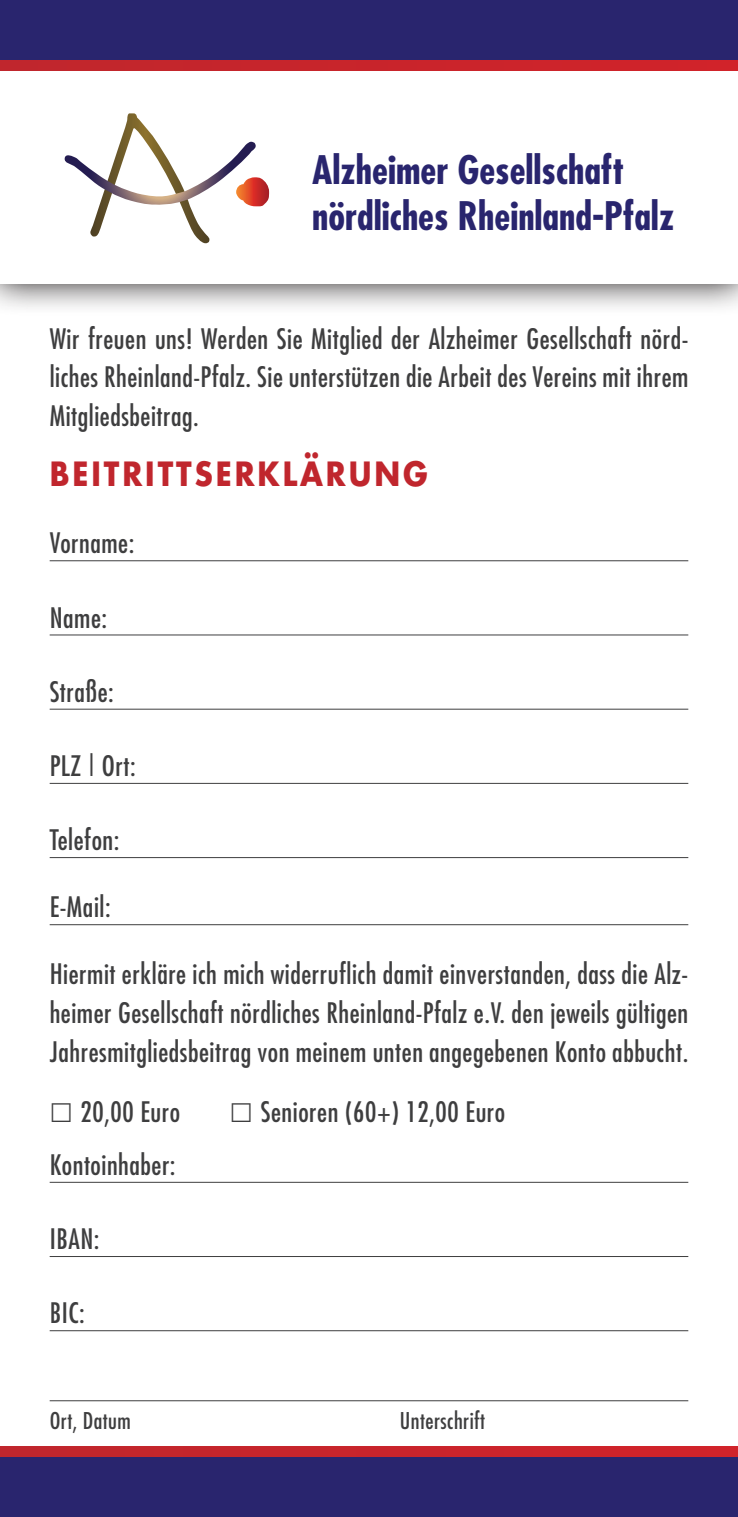
<style>
.page{position:relative;width:738px;height:1517px;background:#fff}
.page>*{position:absolute;margin:0;border:0;box-sizing:border-box;transform-origin:0 0}
.t1{font:700 condensed 38.25px/46px "Futura";color:#29256e}
.t2{font:700 32.5px "Futura";letter-spacing:.1em;color:#c0262d;scale:.9 1}
.t3{font:condensed 27.5px/38.8px "Futura";letter-spacing:.02em;color:#3e3e3f;text-align:justify}
.t4{font:condensed 22.5px "Futura";letter-spacing:.02em;color:#3e3e3f}
</style>
<div class="page">
<div style="left:0;top:1456px;width:737px;height:61px;background:#29256e"></div>
<div style="left:0;top:1446px;width:737px;height:10px;background:#c8242b"></div>
<svg style="left:0;top:284px;width:737px;height:24px;background:#cbcbcb"></svg>
<svg style="left:64px;top:113px;width:205px;height:131px"></svg>
<hr style="left:50px;top:560px;width:637px;height:1px;background:#3e3e3f">
<hr style="left:50px;top:634px;width:637px;height:1px;background:#3e3e3f">
<hr style="left:50px;top:709px;width:637px;height:1px;background:#3e3e3f">
<hr style="left:50px;top:783px;width:637px;height:1px;background:#3e3e3f">
<hr style="left:50px;top:857px;width:637px;height:1px;background:#3e3e3f">
<hr style="left:50px;top:924px;width:637px;height:1px;background:#3e3e3f">
<hr style="left:50px;top:1182px;width:637px;height:1px;background:#3e3e3f">
<hr style="left:50px;top:1256px;width:637px;height:1px;background:#3e3e3f">
<hr style="left:50px;top:1330px;width:637px;height:1px;background:#3e3e3f">
<hr style="left:50px;top:1400px;width:637px;height:1px;background:#3e3e3f">
<div style="left:0;top:0;width:737px;height:60px;background:#29256e"></div>
<div style="left:0;top:60px;width:737px;height:11px;background:#c8242b"></div>
<h1 class="t1" style="left:312px;top:147px;width:363px">Alzheimer Gesellschaft nördliches Rheinland-Pfalz</h1>
<p class="t3" style="left:50px;top:318px;width:639px">Wir freuen uns! Werden Sie Mitglied der Alzheimer Gesellschaft nörd&shy;liches Rheinland-Pfalz. Sie unterstützen die Arbeit des Vereins mit ihrem Mitgliedsbeitrag.</p>
<p class="t2" style="left:50px;top:451px;width:421px">BEITRITTSERKLÄRUNG</p>
<p class="t3" style="left:50px;top:523px;width:86px">Vorname:</p>
<p class="t3" style="left:50px;top:597px;width:59px">Name:</p>
<p class="t3" style="left:50px;top:671px;width:66px">Straße:</p>
<p class="t3" style="left:50px;top:746px;width:87px">PLZ | Ort:</p>
<p class="t3" style="left:50px;top:820px;width:71px">Telefon:</p>
<p class="t3" style="left:50px;top:887px;width:62px">E-Mail:</p>
<p class="t3" style="left:50px;top:954px;width:639px">Hiermit erkläre ich mich widerruflich damit einverstanden, dass die Alz&shy;heimer Gesellschaft nördliches Rheinland-Pfalz e.V. den jeweils gültigen Jahresmitgliedsbeitrag von meinem unten angegebenen Konto abbucht.</p>
<p class="t3" style="left:81px;top:1092px;width:101px">20,00 Euro</p>
<p class="t3" style="left:261px;top:1092px;width:246px">Senioren (60+) 12,00 Euro</p>
<p class="t3" style="left:50px;top:1144px;width:127px">Kontoinhaber:</p>
<p class="t3" style="left:50px;top:1219px;width:51px">IBAN:</p>
<p class="t3" style="left:50px;top:1293px;width:37px">BIC:</p>
<p class="t4" style="left:50px;top:1407px;width:83px">Ort, Datum</p>
<p class="t4" style="left:399px;top:1407px;width:87px">Unterschrift</p>
</div>
